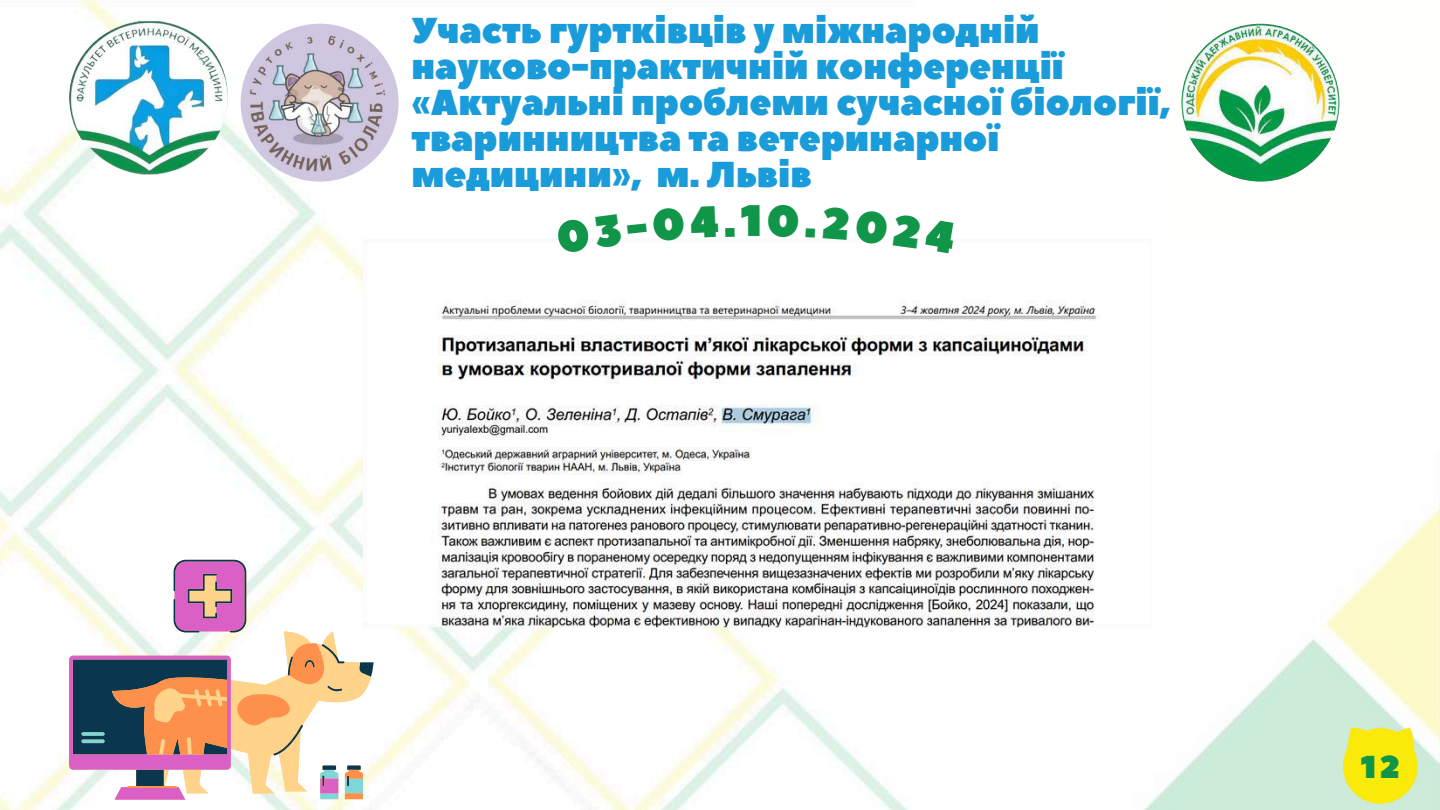
<style>
.page{position:relative;width:1440px;height:810px;background:#fff}
.page>*{position:absolute;margin:0;border:0;box-sizing:border-box;transform-origin:0 0}
.t1{font:44px "Peace Sans";color:#109549}
.t2{font:36px/36px "Peace Sans";color:#1b9cda}
.t3{font:31.7px "Peace Sans";color:#109549}
</style>
<div class="page">
<img style="left:0;top:0;width:908px;height:810px">
<img style="left:1144px;top:507px;width:296px;height:303px">
<img style="left:1335px;top:711px;width:95px;height:99px">
<img style="left:1181px;top:24px;width:158px;height:158px;border-radius:50%">
<img style="left:69px;top:17px;width:159px;height:159px;border-radius:50%">
<img style="left:241px;top:24px;width:158px;height:158px;border-radius:50%">
<svg style="left:73px;top:560px;width:301px;height:226px"></svg>
<svg style="left:69px;top:562px;width:269px;height:238px"></svg>
<svg style="left:81px;top:643px;width:282px;height:156px"></svg>
<img style="left:362px;top:238px;width:790px;height:391px">
<svg style="left:556px;top:213px;width:91px;height:41px"></svg>
<svg style="left:653px;top:207px;width:32px;height:34px"></svg>
<svg style="left:691px;top:206px;width:28px;height:32px"></svg>
<svg style="left:725px;top:228px;width:10px;height:9px"></svg>
<svg style="left:768px;top:204px;width:31px;height:34px"></svg>
<svg style="left:806px;top:228px;width:9px;height:10px"></svg>
<svg style="left:822px;top:206px;width:134px;height:48px"></svg>
<p class="t2" style="left:411px;top:13px;width:761px">Участь гуртківців у міжнародній науково-практичній конференції «Актуальні проблеми сучасної біології, тваринництва та ветеринарної медицини», м. Львів</p>
<p class="t1" style="left:741px;top:192px;width:23px">1</p>
<p class="t3" style="left:1361px;top:746px;width:41px">12</p>
</div>
